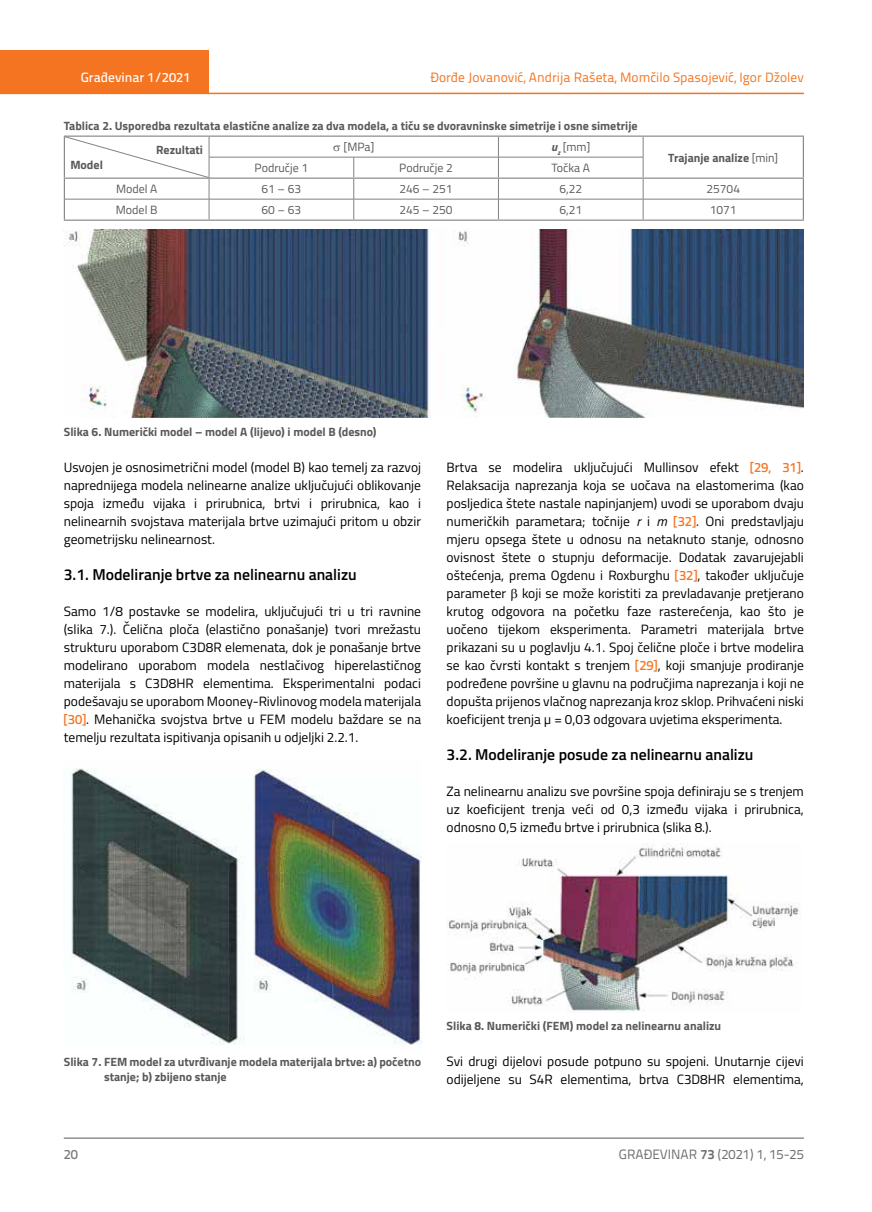
<style>
.page{position:relative;width:872px;height:1212px;background:#fff}
.page>*{position:absolute;margin:0;border:0;box-sizing:border-box;transform-origin:0 0}
.t1{font:600 15.75px "Titillium";color:#000}
.t2{font:13.5px/18px "Titillium";color:#000;text-align:justify}
.t3{font:13.5px "Titillium Text 22 L";color:#f47421}
.t4{font:13.5px "Titillium Text 22 L";color:#6d6e71}
.t5{font:500 13.5px "Titillium Text 22 L";color:#fff}
.t6{font:500 13.5px "Titillium Text 22 L";color:#797a7d}
.t7{font:700 12px/15px "Titillium";color:#58595b}
.t8{font:12px "Titillium";color:#58595b}
.s1{font-weight:700;font-style:italic}
.s2{font-weight:400}
.s3{font-family:"Titillium Text 22 L";font-weight:500;color:#f47421}
.s4{font-style:italic}
.s5{font-weight:700}
</style>
<div class="page">
<div style="left:0;top:50px;width:208px;height:44px;background:#f47421"></div>
<hr style="left:0;top:93px;width:804px;height:1px;background:#f47421">
<hr style="left:64px;top:1138px;width:740px;height:1px;background:#58595b">
<hr style="left:209px;top:157px;width:145px;height:1px;background:#808285">
<hr style="left:354px;top:157px;width:144px;height:1px;background:#808285">
<hr style="left:498px;top:157px;width:145px;height:1px;background:#808285">
<hr style="left:209px;top:199px;width:145px;height:1px;background:#808285">
<hr style="left:354px;top:199px;width:144px;height:1px;background:#808285">
<svg style="left:353px;top:157px;width:1px;height:63px"></svg>
<hr style="left:498px;top:199px;width:145px;height:1px;background:#808285">
<svg style="left:498px;top:137px;width:1px;height:83px"></svg>
<hr style="left:643px;top:199px;width:159px;height:1px;background:#808285">
<svg style="left:643px;top:137px;width:1px;height:83px"></svg>
<hr style="left:802px;top:179px;width:2px;height:20px;background:#808285">
<hr style="left:802px;top:199px;width:2px;height:21px;background:#808285">
<hr style="left:64px;top:220px;width:145px;height:1px;background:#808285">
<hr style="left:209px;top:220px;width:145px;height:1px;background:#808285">
<hr style="left:354px;top:220px;width:144px;height:1px;background:#808285">
<hr style="left:498px;top:220px;width:145px;height:1px;background:#808285">
<hr style="left:643px;top:220px;width:161px;height:1px;background:#808285">
<hr style="left:64px;top:136px;width:145px;height:1px;background:#808285">
<hr style="left:209px;top:136px;width:145px;height:1px;background:#808285">
<hr style="left:354px;top:136px;width:144px;height:1px;background:#808285">
<hr style="left:498px;top:136px;width:145px;height:1px;background:#808285">
<hr style="left:643px;top:136px;width:161px;height:1px;background:#808285">
<hr style="left:802px;top:137px;width:2px;height:20px;background:#808285">
<hr style="left:802px;top:157px;width:2px;height:21px;background:#808285">
<hr style="left:209px;top:178px;width:145px;height:1px;background:#808285">
<hr style="left:354px;top:178px;width:144px;height:1px;background:#808285">
<hr style="left:498px;top:178px;width:145px;height:1px;background:#808285">
<hr style="left:643px;top:178px;width:161px;height:1px;background:#808285">
<svg style="left:64px;top:137px;width:146px;height:83px"></svg>
<img style="left:64px;top:230px;width:740px;height:188px">
<img style="left:64px;top:768px;width:357px;height:280px">
<img style="left:446px;top:843px;width:355px;height:169px">
<p class="t5" style="left:81px;top:67px;width:111px">Građevinar 1/2021</p>
<p class="t3" style="left:430px;top:68px;width:375px">Đorđe Jovanović, Andrija Rašeta, Momčilo Spasojević, Igor Džolev</p>
<p class="t7" style="left:64px;top:117px;width:575px">Tablica 2. Usporedba rezultata elastične analize za dva modela, a tiču se dvoravninske simetrije i osne simetrije</p>
<p class="t7" style="left:70px;top:157px;width:34px">Model</p>
<p class="t7" style="left:156px;top:142px;width:48px">Rezultati</p>
<p class="t8" style="left:343px;top:138px;width:32px">[MPa]</p>
<p class="t8" style="left:551px;top:138px;width:41px"><span class="s1">u</span><sub>z</sub> [mm]</p>
<p class="t8" style="left:255px;top:159px;width:55px">Područje 1</p>
<p class="t8" style="left:399px;top:159px;width:55px">Područje 2</p>
<p class="t8" style="left:551px;top:159px;width:40px">Točka A</p>
<p class="t7" style="left:668px;top:149px;width:111px">Trajanje analize <span class="s2">[min]</span></p>
<p class="t8" style="left:116px;top:180px;width:43px">Model A</p>
<p class="t8" style="left:261px;top:180px;width:41px">61 – 63</p>
<p class="t8" style="left:399px;top:180px;width:55px">246 – 251</p>
<p class="t8" style="left:559px;top:180px;width:24px">6,22</p>
<p class="t8" style="left:706px;top:180px;width:35px">25704</p>
<p class="t8" style="left:116px;top:201px;width:43px">Model B</p>
<p class="t8" style="left:261px;top:201px;width:41px">60 – 63</p>
<p class="t8" style="left:399px;top:201px;width:55px">245 – 250</p>
<p class="t8" style="left:559px;top:201px;width:24px">6,21</p>
<p class="t8" style="left:710px;top:201px;width:28px">1071</p>
<p class="t7" style="left:64px;top:423px;width:314px">Slika 6. Numerički model – model A (lijevo) i model B (desno)</p>
<p class="t2" style="left:64px;top:457px;width:359px">Usvojen je osnosimetrični model (model B) kao temelj za razvoj naprednijega modela nelinearne analize uključujući oblikovanje spoja između vijaka i prirubnica, brtvi i prirubnica, kao i nelinearnih svojstava materijala brtve uzimajući pritom u obzir geometrijsku nelinearnost.</p>
<p class="t1" style="left:64px;top:563px;width:294px">3.1. Modeliranje brtve za nelinearnu analizu</p>
<p class="t2" style="left:64px;top:602px;width:359px">Samo 1/8 postavke se modelira, uključujući tri u tri ravnine (slika 7.). Čelična ploča (elastično ponašanje) tvori mrežastu strukturu uporabom C3D8R elemenata, dok je ponašanje brtve modelirano uporabom modela nestlačivog hiperelastičnog materijala s C3D8HR elementima. Eksperimentalni podaci podešavaju se uporabom Mooney-Rivlinovog modela materijala <span class="s3">[30]</span>. Mehanička svojstva brtve u FEM modelu baždare se na temelju rezultata ispitivanja opisanih u odjeljki 2.2.1.</p>
<p class="t2" style="left:446px;top:457px;width:359px">Brtva se modelira uključujući Mullinsov efekt <span class="s3">[29, 31]</span>.<br>Relaksacija naprezanja koja se uočava na elastomerima (kao posljedica štete nastale napinjanjem) uvodi se uporabom dvaju numeričkih parametara; točnije <span class="s4">r</span> i <span class="s4">m</span> <span class="s3">[32]</span>. Oni predstavljaju mjeru opsega štete u odnosu na netaknuto stanje, odnosno ovisnost štete o stupnju deformacije. Dodatak zavarujejabli oštećenja, prema Ogdenu i Roxburghu <span class="s3">[32]</span>, također uključuje parameter koji se može koristiti za prevladavanje pretjerano krutog odgovora na početku faze rasterećenja, kao što je uočeno tijekom eksperimenta. Parametri materijala brtve prikazani su u poglavlju 4.1. Spoj čelične ploče i brtve modelira se kao čvrsti kontakt s trenjem <span class="s3">[29]</span>, koji smanjuje prodiranje podređene površine u glavnu na područjima naprezanja i koji ne dopušta prijenos vlačnog naprezanja kroz sklop. Prihvaćeni niski koeficijent trenja μ = 0,03 odgovara uvjetima eksperimenta.</p>
<p class="t1" style="left:446px;top:743px;width:308px">3.2. Modeliranje posude za nelinearnu analizu</p>
<p class="t2" style="left:446px;top:782px;width:359px">Za nelinearnu analizu sve površine spoja definiraju se s trenjem uz koeficijent trenja veći od 0,3 između vijaka i prirubnica, odnosno 0,5 između brtve i prirubnica (slika 8.).</p>
<p class="t7" style="left:104px;top:1054px;width:318px;text-indent:-40px">Slika 7. FEM model za utvrđivanje modela materijala brtve: a) početno stanje; b) zbijeno stanje</p>
<p class="t7" style="left:446px;top:1018px;width:276px">Slika 8. Numerički (FEM) model za nelinearnu analizu</p>
<p class="t2" style="left:446px;top:1052px;width:359px">Svi drugi dijelovi posude potpuno su spojeni. Unutarnje cijevi odijeljene su S4R elementima, brtva C3D8HR elementima,</p>
<p class="t6" style="left:64px;top:1144px;width:16px">20</p>
<p class="t4" style="left:619px;top:1144px;width:186px">GRAĐEVINAR <span class="s5">73</span> (2021) 1, 15-25</p>
</div>
